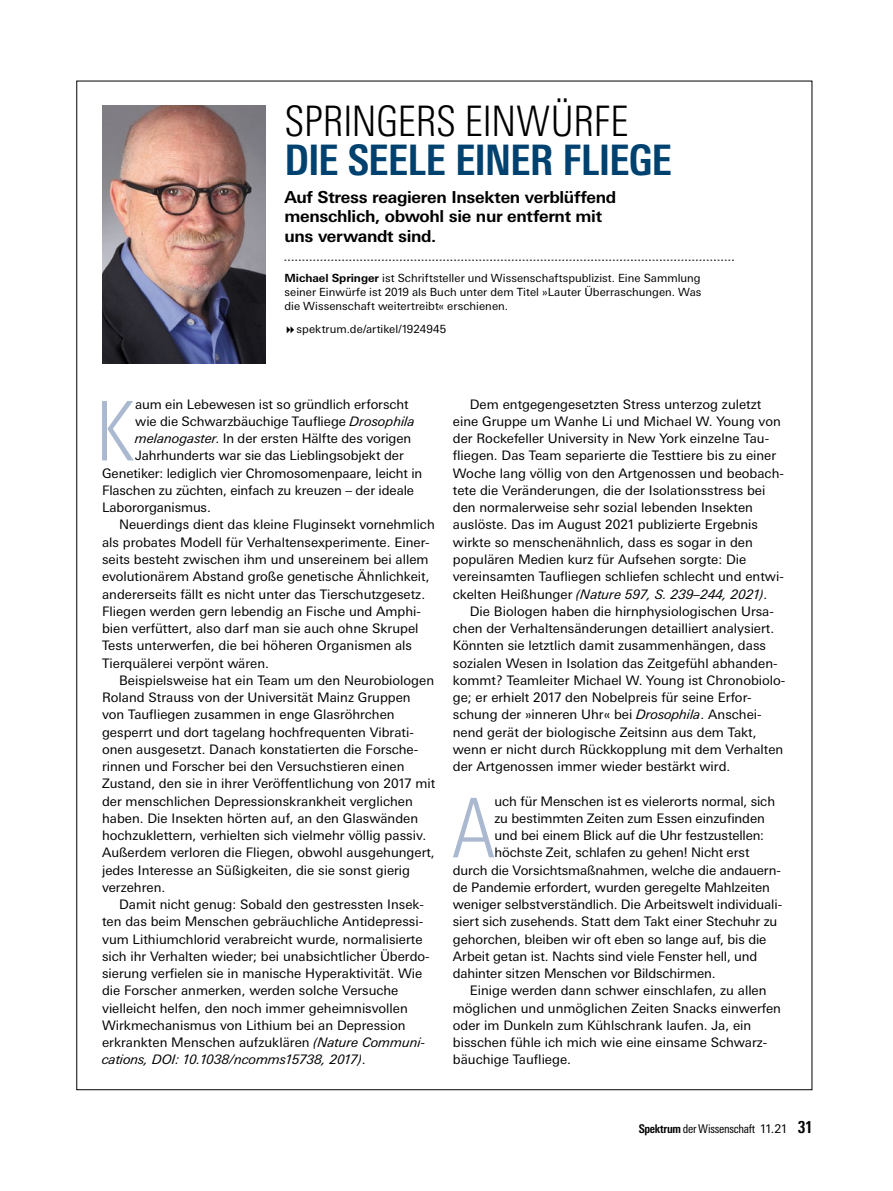
<style>
.page{position:relative;width:893px;height:1191px;background:#fff}
.page>*{position:absolute;margin:0;border:0;box-sizing:border-box;transform-origin:0 0}
.t1{font:300 condensed 82.35px "Univers Next Pro";color:#aab9d0}
.Ueberschrift{font:700 condensed 42px "Univers Next Pro";letter-spacing:-.02em;color:#00426f}
.Dachzeile{font:300 condensed 42px "Univers Next Pro";letter-spacing:-.02em;color:#000}
.Vorspann{font:700 16.5px/19.5px "Univers Next Pro";letter-spacing:-.02em;color:#000}
.t2{font:13.2px/17.2px "Univers Next Pro";color:#000}
.t3{font:italic 13.2px "Univers Next Pro";color:#000}
.t4{font:condensed 12px "Univers Next Pro";letter-spacing:-.025em;color:#000}
.Autor_oben{font:11.25px/14.2px "Univers Next Pro";letter-spacing:.005em;color:#000;text-align:justify}
.Onlineartikel{font:11.25px "Univers Next Pro";letter-spacing:.005em;color:#000}
.s1{font-weight:700}
.s2{font-style:italic}
.s3{font-style:normal}
.s4{font-stretch:normal}
.s5{font-weight:700;font-size:16.5px}
</style>
<div class="page">
<svg style="left:284px;top:260px;width:450px;height:1px"></svg>
<img style="left:102px;top:105px;width:164px;height:259px">
<p class="Dachzeile" style="left:284px;top:97px;width:346px">SPRINGERS EINWÜRFE</p>
<p class="Ueberschrift" style="left:284px;top:135px;width:389px">DIE SEELE EINER FLIEGE</p>
<p class="Vorspann" style="left:284px;top:187px;width:333px">Auf Stress reagieren Insekten verblüffend menschlich, obwohl sie nur entfernt mit uns verwandt sind.</p>
<p class="Autor_oben" style="left:284px;top:270px;width:418px"><span class="s1">Michael Springer</span> ist Schriftsteller und Wissenschaftspublizist. Eine Sammlung seiner Einwürfe ist 2019 als Buch unter dem Titel »Lauter Überraschungen. Was die Wissenschaft weitertreibt« erschienen.</p>
<p class="Onlineartikel" style="left:297px;top:322px;width:151px">spektrum.de/artikel/1924945</p>
<h1 class="t1" style="left:95px;top:384px;width:41px">K</h1>
<p class="t2" style="left:135px;top:395px;width:275px">aum ein Lebewesen ist so gründlich erforscht</p>
<p class="t2" style="left:135px;top:412px;width:281px">wie die Schwarzbäuchige Taufliege <span class="s2">Drosophila</span></p>
<p class="t2" style="left:135px;top:430px;width:278px"><span class="s2">melanogaster</span>. In der ersten Hälfte des vorigen</p>
<p class="t2" style="left:135px;top:447px;width:270px">Jahrhunderts war sie das Lieblingsobjekt der</p>
<p class="t2" style="left:102px;top:464px;width:322px">Genetiker: lediglich vier Chromosomenpaare, leicht in</p>
<p class="t2" style="left:102px;top:481px;width:314px">Flaschen zu züchten, einfach zu kreuzen – der ideale</p>
<p class="t2" style="left:102px;top:499px;width:110px">Labororganismus.</p>
<p class="t2" style="left:119px;top:516px;width:317px">Neuerdings dient das kleine Fluginsekt vornehmlich</p>
<p class="t2" style="left:102px;top:533px;width:329px">als probates Modell für Verhaltensexperimente. Einer-</p>
<p class="t2" style="left:102px;top:550px;width:328px">seits besteht zwischen ihm und unsereinem bei allem</p>
<p class="t2" style="left:102px;top:568px;width:329px">evolutionärem Abstand große genetische Ähnlichkeit,</p>
<p class="t2" style="left:102px;top:585px;width:325px">andererseits fällt es nicht unter das Tierschutzgesetz.</p>
<p class="t2" style="left:102px;top:602px;width:320px">Fliegen werden gern lebendig an Fische und Amphi-</p>
<p class="t2" style="left:102px;top:619px;width:318px">bien verfüttert, also darf man sie auch ohne Skrupel</p>
<p class="t2" style="left:102px;top:637px;width:312px">Tests unterwerfen, die bei höheren Organismen als</p>
<p class="t2" style="left:102px;top:654px;width:168px">Tierquälerei verpönt wären.</p>
<p class="t2" style="left:119px;top:671px;width:317px">Beispielsweise hat ein Team um den Neurobiologen</p>
<p class="t2" style="left:102px;top:688px;width:310px">Roland Strauss von der Universität Mainz Gruppen</p>
<p class="t2" style="left:102px;top:706px;width:294px">von Taufliegen zusammen in enge Glasröhrchen</p>
<p class="t2" style="left:102px;top:723px;width:313px">gesperrt und dort tagelang hochfrequenten Vibrati-</p>
<p class="t2" style="left:102px;top:740px;width:318px">onen ausgesetzt. Danach konstatierten die Forsche-</p>
<p class="t2" style="left:102px;top:757px;width:304px">rinnen und Forscher bei den Versuchstieren einen</p>
<p class="t2" style="left:102px;top:775px;width:335px">Zustand, den sie in ihrer Veröffentlichung von 2017 mit</p>
<p class="t2" style="left:102px;top:792px;width:312px">der menschlichen Depressionskrankheit verglichen</p>
<p class="t2" style="left:102px;top:809px;width:318px">haben. Die Insekten hörten auf, an den Glaswänden</p>
<p class="t2" style="left:102px;top:826px;width:326px">hochzuklettern, verhielten sich vielmehr völlig passiv.</p>
<p class="t2" style="left:102px;top:844px;width:334px">Außerdem verloren die Fliegen, obwohl ausgehungert,</p>
<p class="t2" style="left:102px;top:861px;width:310px">jedes Interesse an Süßigkeiten, die sie sonst gierig</p>
<p class="t2" style="left:102px;top:878px;width:65px">verzehren.</p>
<p class="t2" style="left:119px;top:895px;width:307px">Damit nicht genug: Sobald den gestressten Insek-</p>
<p class="t2" style="left:102px;top:913px;width:323px">ten das beim Menschen gebräuchliche Antidepressi-</p>
<p class="t2" style="left:102px;top:930px;width:322px">vum Lithiumchlorid verabreicht wurde, normalisierte</p>
<p class="t2" style="left:102px;top:947px;width:329px">sich ihr Verhalten wieder; bei unabsichtlicher Überdo-</p>
<p class="t2" style="left:102px;top:964px;width:322px">sierung verfielen sie in manische Hyperaktivität. Wie</p>
<p class="t2" style="left:102px;top:982px;width:298px">die Forscher anmerken, werden solche Versuche</p>
<p class="t2" style="left:102px;top:999px;width:307px">vielleicht helfen, den noch immer geheimnisvollen</p>
<p class="t2" style="left:102px;top:1016px;width:305px">Wirkmechanismus von Lithium bei an Depression</p>
<p class="t2" style="left:102px;top:1033px;width:325px">erkrankten Menschen aufzuklären <span class="s2">(Nature Communi-</span></p>
<p class="t3" style="left:102px;top:1052px;width:265px">cations, DOI: 10.1038/ncomms15738, 2017)<span class="s3">.</span></p>
<p class="t2" style="left:453px;top:395px;width:333px;text-indent:17px">Dem entgegengesetzten Stress unterzog zuletzt eine Gruppe um Wanhe Li und Michael W. Young von der Rockefeller University in New York einzelne Tau&shy;fliegen. Das Team separierte die Testtiere bis zu einer Woche lang völlig von den Artgenossen und beobach&shy;tete die Veränderungen, die der Isolationsstress bei den normalerweise sehr sozial lebenden Insekten auslöste. Das im August 2021 publizierte Ergebnis wirkte so menschenähnlich, dass es sogar in den populären Medien kurz für Aufsehen sorgte: Die vereinsamten Taufliegen schliefen schlecht und entwi&shy;ckelten Heißhunger <span class="s2">(Nature 597, S. 239–244, 2021)</span>.</p>
<p class="t2" style="left:453px;top:602px;width:334px;text-indent:17px">Die Biologen haben die hirnphysiologischen Ursa&shy;chen der Verhaltensänderungen detailliert analysiert.<br>Könnten sie letztlich damit zusammenhängen, dass sozialen Wesen in Isolation das Zeitgefühl abhanden&shy;kommt? Teamleiter Michael W. Young ist Chronobiolo&shy;ge; er erhielt 2017 den Nobelpreis für seine Erfor&shy;schung der »inneren Uhr« bei <span class="s2">Drosophila</span>. Anschei&shy;nend gerät der biologische Zeitsinn aus dem Takt, wenn er nicht durch Rückkopplung mit dem Verhalten der Artgenossen immer wieder bestärkt wird.</p>
<h1 class="t1" style="left:451px;top:781px;width:46px">A</h1>
<p class="t2" style="left:494px;top:792px;width:282px">uch für Menschen ist es vielerorts normal, sich</p>
<p class="t2" style="left:494px;top:809px;width:272px">zu bestimmten Zeiten zum Essen einzufinden</p>
<p class="t2" style="left:494px;top:826px;width:271px">und bei einem Blick auf die Uhr festzustellen:</p>
<p class="t2" style="left:494px;top:844px;width:257px">höchste Zeit, schlafen zu gehen! Nicht erst</p>
<p class="t2" style="left:453px;top:861px;width:330px">durch die Vorsichtsmaßnahmen, welche die andauern-</p>
<p class="t2" style="left:453px;top:878px;width:319px">de Pandemie erfordert, wurden geregelte Mahlzeiten</p>
<p class="t2" style="left:453px;top:895px;width:331px">weniger selbstverständlich. Die Arbeitswelt individuali-</p>
<p class="t2" style="left:453px;top:913px;width:326px">siert sich zusehends. Statt dem Takt einer Stechuhr zu</p>
<p class="t2" style="left:453px;top:930px;width:315px">gehorchen, bleiben wir oft eben so lange auf, bis die</p>
<p class="t2" style="left:453px;top:947px;width:306px">Arbeit getan ist. Nachts sind viele Fenster hell, und</p>
<p class="t2" style="left:453px;top:964px;width:264px">dahinter sitzen Menschen vor Bildschirmen.</p>
<p class="t2" style="left:470px;top:982px;width:298px">Einige werden dann schwer einschlafen, zu allen</p>
<p class="t2" style="left:453px;top:999px;width:330px">möglichen und unmöglichen Zeiten Snacks einwerfen</p>
<p class="t2" style="left:453px;top:1016px;width:300px">oder im Dunkeln zum Kühlschrank laufen. Ja, ein</p>
<p class="t2" style="left:453px;top:1033px;width:316px">bisschen fühle ich mich wie eine einsame Schwarz-</p>
<p class="t2" style="left:453px;top:1051px;width:120px">bäuchige Taufliege.</p>
<p class="t4" style="left:639px;top:1122px;width:175px"><span class="s1">Spektrum</span> der Wissenschaft <span class="s4">11.21</span> <span class="s5">31</span></p>
</div>
